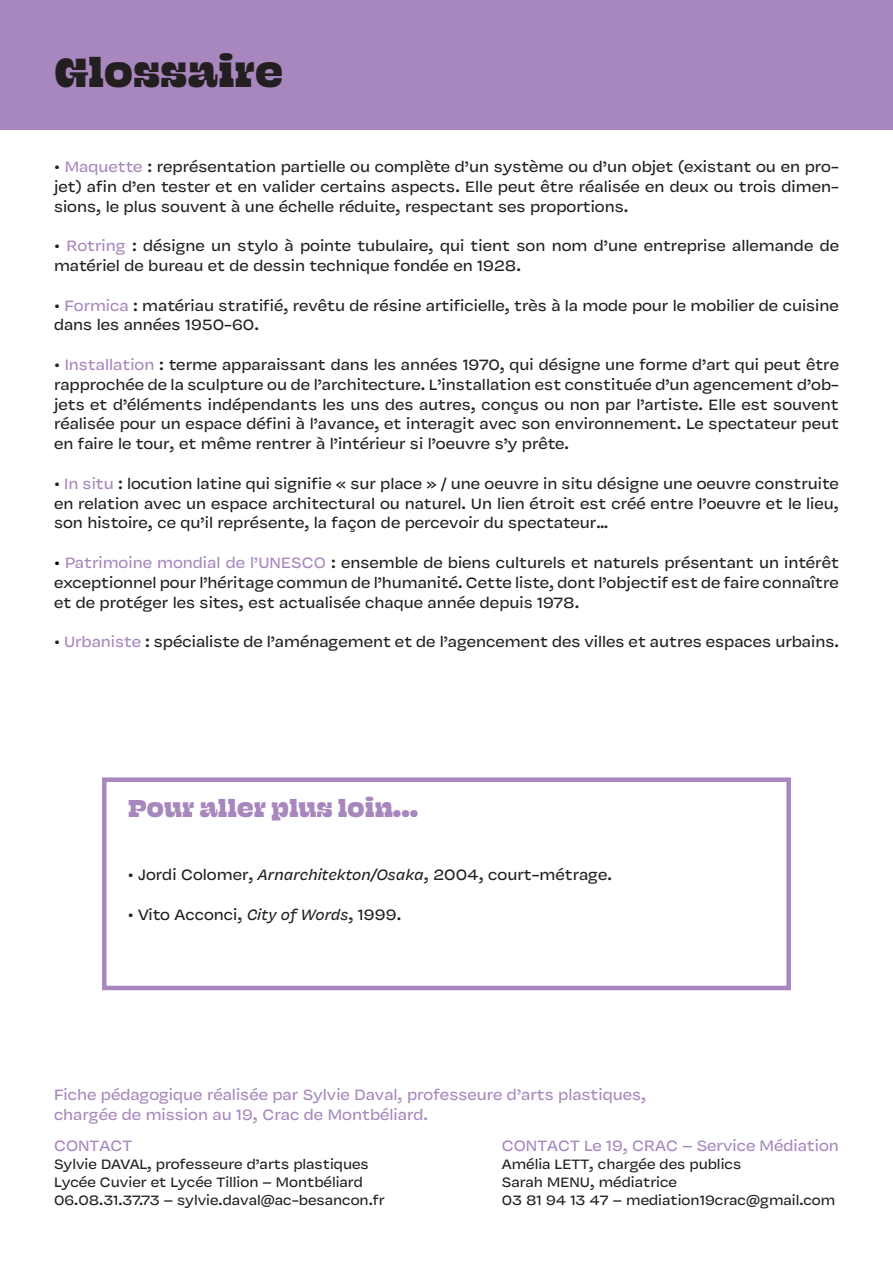
<style>
.page{position:relative;width:893px;height:1263px;background:#fff}
.page>*{position:absolute;margin:0;border:0;box-sizing:border-box;transform-origin:0 0}
.t1{font:45px "Beastly 12 Point";color:#231f20}
.t2{font:27px "Beastly 12 Point";color:#a787bd}
.t3{font:16.5px/19.8px "Vulf Sans";color:#231f20;text-align:justify}
.t4{font:16.5px "Vulf Sans";color:#a787bd}
.t5{font:15px/18px "Vulf Sans";color:#231f20}
.s1{color:#a787bd}
.s2{color:#000}
.s3{font-style:italic}
</style>
<div class="page">
<div style="left:0;top:0;width:893px;height:130px;background:#a787bd"></div>
<div style="left:102px;top:777px;width:689px;height:213px;border:4px solid #a787bd"></div>
<p class="t1" style="left:54px;top:41px;width:231px">Glossaire</p>
<p class="t3" style="left:54px;top:156px;width:786px">• <span class="s1">Maquette</span> : représentation partielle ou complète d’un système ou d’un objet (existant ou en pro&shy;jet) afin d’en tester et en valider certains aspects. Elle peut être réalisée en deux ou trois dimen&shy;sions, le plus souvent à une échelle réduite, respectant ses proportions.</p>
<p class="t3" style="left:54px;top:236px;width:786px">• <span class="s1">Rotring</span> : désigne un stylo à pointe tubulaire, qui tient son nom d’une entreprise allemande de matériel de bureau et de dessin technique fondée en 1928.</p>
<p class="t3" style="left:54px;top:295px;width:786px">• <span class="s1">Formica</span> : matériau stratifié, revêtu de résine artificielle, très à la mode pour le mobilier de cuisine dans les années 1950-60.</p>
<p class="t3" style="left:54px;top:354px;width:786px">• <span class="s1">Installation</span> : terme apparaissant dans les années 1970, qui désigne une forme d’art qui peut être rapprochée de la sculpture ou de l’architecture. L’installation est constituée d’un agencement d’ob&shy;jets et d’éléments indépendants les uns des autres, conçus ou non par l’artiste. Elle est souvent réalisée pour un espace défini à l’avance, et interagit avec son environnement. Le spectateur peut en faire le tour, et même rentrer à l’intérieur si l’oeuvre s’y prête.</p>
<p class="t3" style="left:54px;top:473px;width:786px">• <span class="s1">In situ</span> : locution latine qui signifie « sur place » / une oeuvre in situ désigne une oeuvre construite en relation avec un espace architectural ou naturel. Un lien étroit est créé entre l’oeuvre et le lieu, son histoire, ce qu’il représente, la façon de percevoir du spectateur…</p>
<p class="t3" style="left:54px;top:552px;width:786px"><span class="s2">•</span> <span class="s1">Patrimoine mondial de l’UNESCO</span> : ensemble de biens culturels et naturels présentant un intérêt exceptionnel pour l’héritage commun de l’humanité. Cette liste, dont l’objectif est de faire connaître et de protéger les sites, est actualisée chaque année depuis 1978.</p>
<p class="t3" style="left:54px;top:632px;width:786px">• <span class="s1">Urbaniste</span> : spécialiste de l’aménagement et de l’agencement des villes et autres espaces urbains.</p>
<p class="t2" style="left:128px;top:789px;width:292px">Pour aller plus loin...</p>
<p class="t3" style="left:128px;top:865px;width:486px">• Jordi Colomer, <span class="s3">Arnarchitekton/Osaka</span>, 2004, court-métrage.</p>
<p class="t3" style="left:128px;top:904px;width:275px">• Vito Acconci, <span class="s3">City of Words</span>, 1999.</p>
<p class="t4" style="left:54px;top:1083px;width:594px">Fiche pédagogique réalisée par Sylvie Daval, professeure d’arts plastiques,</p>
<p class="t4" style="left:54px;top:1103px;width:375px">chargée de mission au 19, Crac de Montbéliard.</p>
<p class="t4" style="left:54px;top:1134px;width:80px">CONTACT</p>
<p class="t5" style="left:54px;top:1155px;width:316px">Sylvie DAVAL, professeure d’arts plastiques<br>Lycée Cuvier et Lycée Tillion – Montbéliard</p>
<p class="t5" style="left:54px;top:1191px;width:332px">06.08.31.37.73 – sylvie.daval@ac-besancon.fr</p>
<p class="t4" style="left:502px;top:1134px;width:339px">CONTACT Le 19, CRAC – Service Médiation</p>
<p class="t5" style="left:502px;top:1155px;width:241px">Amélia LETT, chargée des publics</p>
<p class="t5" style="left:502px;top:1173px;width:177px">Sarah MENU, médiatrice</p>
<p class="t5" style="left:502px;top:1191px;width:335px">03 81 94 13 47 – mediation19crac@gmail.com</p>
</div>
